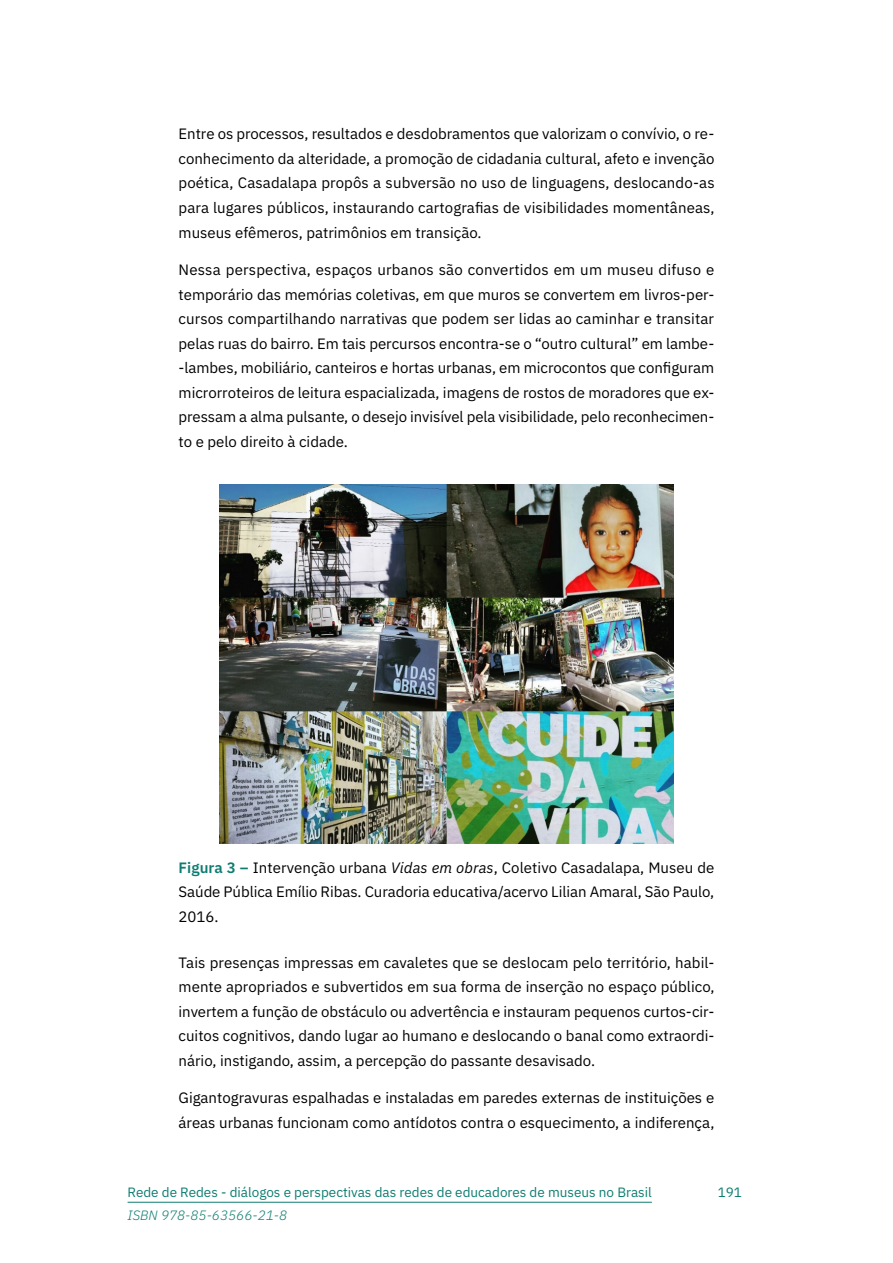
<style>
.page{position:relative;width:893px;height:1263px;background:#fff}
.page>*{position:absolute;margin:0;border:0;box-sizing:border-box;transform-origin:0 0}
.t1{font:15px/24.6px "IBM Plex Sans";color:#000;text-align:justify}
.t2{font:13.5px "IBM Plex Sans";color:#0d7d70}
.t3{font:italic 300 13.5px "IBM Plex Sans";color:#0d7d70}
.s1{font-weight:600;color:#0d7d70}
.s2{font-style:italic}
</style>
<div class="page">
<hr style="left:128px;top:1202px;width:524px;height:1px;background:#0d7d70">
<img style="left:220px;top:484px;width:453px;height:360px">
<p class="t1" style="left:179px;top:120px;width:538px">Entre os processos, resultados e desdobramentos que valorizam o convívio, o re&shy;conhecimento da alteridade, a promoção de cidadania cultural, afeto e invenção poética, Casadalapa propôs a subversão no uso de linguagens, deslocando-as para lugares públicos, instaurando cartografias de visibilidades momentâneas, museus efêmeros, patrimônios em transição.</p>
<p class="t1" style="left:179px;top:256px;width:537px">Nessa perspectiva, espaços urbanos são convertidos em um museu difuso e temporário das memórias coletivas, em que muros se convertem em livros-per&shy;cursos compartilhando narrativas que podem ser lidas ao caminhar e transitar pelas ruas do bairro. Em tais percursos encontra-se o “outro cultural” em lambe--lambes, mobiliário, canteiros e hortas urbanas, em microcontos que configuram microrroteiros de leitura espacializada, imagens de rostos de moradores que ex&shy;pressam a alma pulsante, o desejo invisível pela visibilidade, pelo reconhecimen&shy;to e pelo direito à cidade.</p>
<p class="t1" style="left:179px;top:854px;width:537px"><span class="s1">Figura 3 –</span> Intervenção urbana <span class="s2">Vidas em obras</span>, Coletivo Casadalapa, Museu de Saúde Pública Emílio Ribas. Curadoria educativa/acervo Lilian Amaral, São Paulo, 2016.</p>
<p class="t1" style="left:179px;top:949px;width:537px">Tais presenças impressas em cavaletes que se deslocam pelo território, habil&shy;mente apropriados e subvertidos em sua forma de inserção no espaço público, invertem a função de obstáculo ou advertência e instauram pequenos curtos-cir&shy;cuitos cognitivos, dando lugar ao humano e deslocando o banal como extraordi&shy;nário, instigando, assim, a percepção do passante desavisado.</p>
<p class="t1" style="left:179px;top:1084px;width:537px">Gigantogravuras espalhadas e instaladas em paredes externas de instituições e áreas urbanas funcionam como antídotos contra o esquecimento, a indiferença,</p>
<p class="t2" style="left:128px;top:1182px;width:526px">Rede de Redes - diálogos e perspectivas das redes de educadores de museus no Brasil</p>
<p class="t3" style="left:128px;top:1205px;width:161px">ISBN 978-85-63566-21-8</p>
<p class="t2" style="left:718px;top:1182px;width:26px">191</p>
</div>
